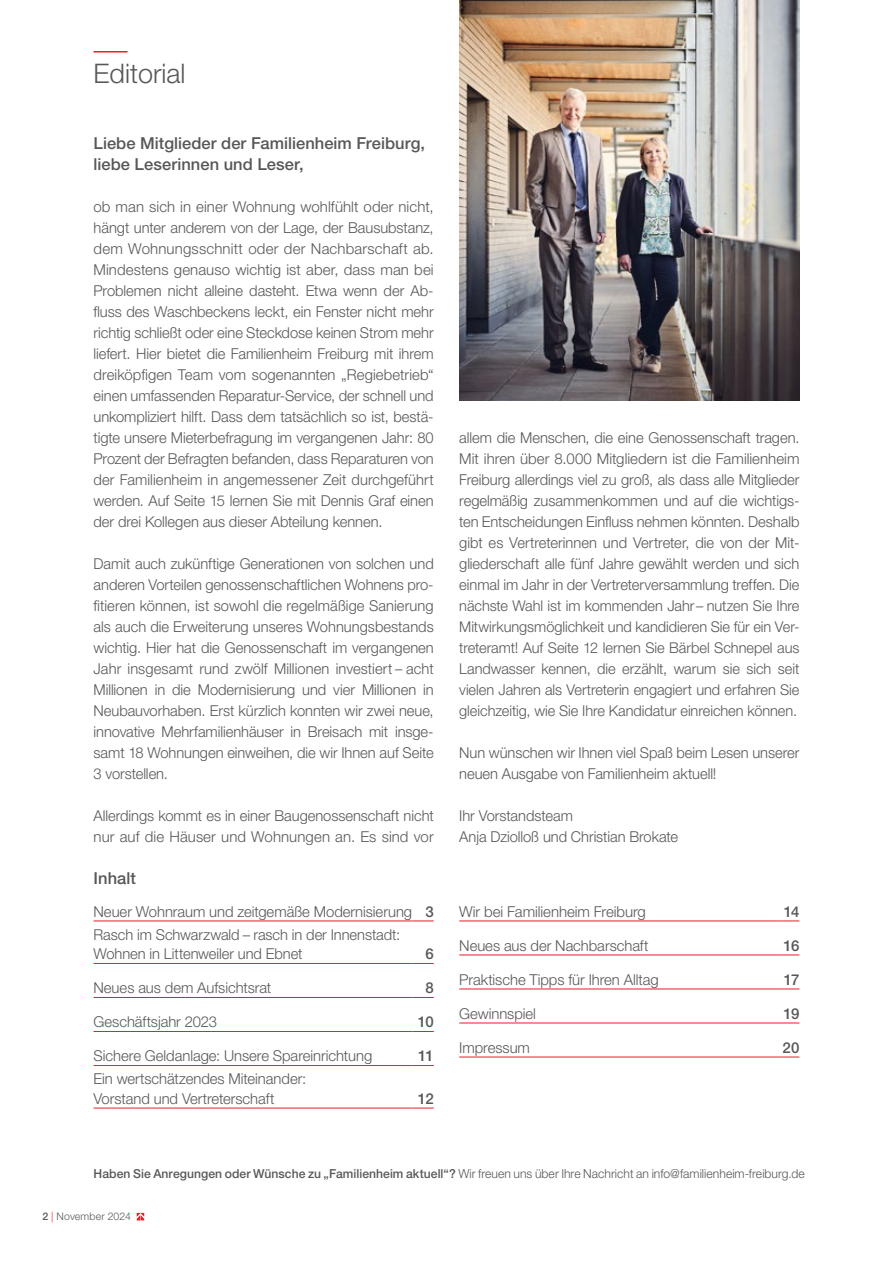
<style>
.page{position:relative;width:893px;height:1263px;background:#fff}
.page>*{position:absolute;margin:0;border:0;box-sizing:border-box;transform-origin:0 0}
.t1{font:300 27px "Helvetica Neue LT Std";color:#57585a}
.t2{font:500 16.5px/21px "Helvetica Neue LT Std";letter-spacing:.005em;color:#57585a}
.t3{font:300 15px/21px "Helvetica Neue LT Std";letter-spacing:-.005em;color:#57585a}
.t4{font:500 15px "Helvetica Neue LT Std";letter-spacing:-.055em;color:#57585a}
.t5{font:300 14.85px/21px "Helvetica Neue LT Std";letter-spacing:-.005em;color:#57585a;text-align:justify}
.t6{font:300 12.3px "Helvetica Neue LT Std";letter-spacing:.005em;color:#57585a}
.t7{font:300 10.5px "Helvetica Neue LT Std";letter-spacing:.015em;color:#57585a}
.s1{font-weight:500}
.s2{font-size:14.85px}
.s3{color:#ee1c28}
</style>
<div class="page">
<svg style="left:137px;top:1213px;width:7px;height:7px"></svg>
<hr style="left:94px;top:51px;width:34px;height:2px;background:#ee1c28">
<img style="left:459px;top:0;width:340px;height:401px">
<hr style="left:94px;top:921px;width:318px;height:1px;background:#ee1c28">
<svg style="left:412px;top:921px;width:22px;height:1px"></svg>
<hr style="left:94px;top:963px;width:318px;height:1px;background:#ee1c28">
<svg style="left:412px;top:963px;width:22px;height:1px"></svg>
<hr style="left:94px;top:997px;width:318px;height:1px;background:#ee1c28">
<svg style="left:412px;top:997px;width:22px;height:1px"></svg>
<hr style="left:94px;top:1031px;width:318px;height:1px;background:#ee1c28">
<svg style="left:412px;top:1031px;width:22px;height:1px"></svg>
<hr style="left:94px;top:1065px;width:318px;height:1px;background:#ee1c28">
<svg style="left:412px;top:1065px;width:22px;height:1px"></svg>
<hr style="left:94px;top:1108px;width:318px;height:1px;background:#ee1c28">
<svg style="left:412px;top:1108px;width:22px;height:1px"></svg>
<hr style="left:459px;top:921px;width:319px;height:1px;background:#ee1c28">
<svg style="left:778px;top:921px;width:21px;height:1px"></svg>
<hr style="left:459px;top:955px;width:319px;height:1px;background:#ee1c28">
<svg style="left:778px;top:955px;width:21px;height:1px"></svg>
<hr style="left:459px;top:989px;width:319px;height:1px;background:#ee1c28">
<svg style="left:778px;top:989px;width:21px;height:1px"></svg>
<hr style="left:459px;top:1023px;width:319px;height:1px;background:#ee1c28">
<svg style="left:778px;top:1023px;width:21px;height:1px"></svg>
<hr style="left:459px;top:1057px;width:319px;height:1px;background:#ee1c28">
<svg style="left:778px;top:1057px;width:21px;height:1px"></svg>
<h1 class="t1" style="left:94px;top:57px;width:94px">Editorial</h1>
<p class="t2" style="left:94px;top:132px;width:333px">Liebe Mitglieder der Familienheim Freiburg, liebe Leserinnen und Leser,</p>
<p class="t3" style="left:94px;top:195px;width:342px;text-align:justify">ob man sich in einer Wohnung wohlfühlt oder nicht, hängt unter anderem von der Lage, der Bausubstanz, dem Wohnungsschnitt oder der Nachbarschaft ab.<br>Mindestens genauso wichtig ist aber, dass man bei Problemen nicht alleine dasteht. Etwa wenn der Ab&shy;fluss des Waschbeckens leckt, ein Fenster nicht mehr richtig schließt oder eine Steckdose keinen Strom mehr liefert. Hier bietet die Familienheim Freiburg mit ihrem dreiköpfigen Team vom sogenannten „Regiebetrieb“ einen umfassenden Reparatur-Service, der schnell und unkompliziert hilft. Dass dem tatsächlich so ist, bestä&shy;tigte unsere Mieterbefragung im vergangenen Jahr: 80<br>Prozent der Befragten befanden, dass Reparaturen von der Familienheim in angemessener Zeit durchgeführt werden. Auf Seite 15 lernen Sie mit Dennis Graf einen der drei Kollegen aus dieser Abteilung kennen.</p>
<p class="t3" style="left:94px;top:552px;width:342px;text-align:justify">Damit auch zukünftige Generationen von solchen und anderen Vorteilen genossenschaftlichen Wohnens pro&shy;fitieren können, ist sowohl die regelmäßige Sanierung als auch die Erweiterung unseres Wohnungsbestands wichtig. Hier hat die Genossenschaft im vergangenen Jahr insgesamt rund zwölf Millionen investiert – acht Millionen in die Modernisierung und vier Millionen in Neubauvorhaben. Erst kürzlich konnten wir zwei neue, innovative Mehrfamilienhäuser in Breisach mit insge&shy;samt 18 Wohnungen einweihen, die wir Ihnen auf Seite 3 vorstellen.</p>
<p class="t3" style="left:94px;top:804px;width:342px">Allerdings kommt es in einer Baugenossenschaft nicht nur auf die Häuser und Wohnungen an. Es sind vor</p>
<p class="t2" style="left:94px;top:867px;width:44px">Inhalt</p>
<p class="t3" style="left:94px;top:899px;width:342px;line-height:23px">Neuer Wohnraum und zeitgemäße Modernisierung <span class="s1">3<br></span>Rasch im Schwarzwald – rasch in der Innenstadt:</p>
<p class="t3" style="left:94px;top:943px;width:210px">Wohnen in Littenweiler und Ebnet</p>
<p class="t4" style="left:425px;top:945px;width:10px">6</p>
<p class="t3" style="left:94px;top:977px;width:179px">Neues aus dem Aufsichtsrat</p>
<p class="t4" style="left:425px;top:979px;width:10px">8</p>
<p class="t3" style="left:94px;top:1011px;width:125px">Geschäftsjahr 2023</p>
<p class="t4" style="left:418px;top:1013px;width:17px">10</p>
<p class="t3" style="left:94px;top:1045px;width:280px">Sichere Geldanlage: Unsere Spareinrichtung</p>
<p class="t4" style="left:418px;top:1047px;width:17px">11</p>
<p class="t3" style="left:94px;top:1069px;width:214px;line-height:19.5px">Ein wertschätzendes Miteinander:<br>Vorstand und Vertreterschaft</p>
<p class="t4" style="left:418px;top:1089px;width:17px">12</p>
<p class="t3" style="left:459px;top:426px;width:342px;text-align:justify">allem die Menschen, die eine Genossenschaft tragen.<br>Mit ihren über 8.000 Mitgliedern ist die Familienheim Freiburg allerdings viel zu groß, als dass alle Mitglieder regelmäßig zusammenkommen und auf die wichtigs&shy;ten Entscheidungen Einfluss nehmen könnten. Deshalb gibt es Vertreterinnen und Vertreter, die von der Mit&shy;gliederschaft alle fünf Jahre gewählt werden und sich einmal im Jahr in der Vertreterversammlung treffen. <span class="s2">Die</span></p>
<p class="t5" style="left:459px;top:594px;width:342px">nächste Wahl ist im kommenden Jahr – nutzen Sie Ihre Mitwirkungsmöglichkeit und kandidieren Sie für ein Ver&shy;treteramt! Auf Seite 12 lernen Sie Bärbel Schnepel aus Landwasser kennen, die erzählt, warum sie sich seit vielen Jahren als Vertreterin engagiert und erfahren Sie gleichzeitig, wie Sie Ihre Kandidatur einreichen können.</p>
<p class="t3" style="left:459px;top:741px;width:342px">Nun wünschen wir Ihnen viel Spaß beim Lesen unserer neuen Ausgabe von Familienheim aktuell!</p>
<p class="t3" style="left:459px;top:804px;width:220px">Ihr Vorstandsteam<br>Anja Dziolloß und Christian Brokate</p>
<p class="t3" style="left:459px;top:900px;width:188px">Wir bei Familienheim Freiburg</p>
<p class="t4" style="left:784px;top:902px;width:17px">14</p>
<p class="t3" style="left:459px;top:934px;width:191px">Neues aus der Nachbarschaft</p>
<p class="t4" style="left:783px;top:936px;width:17px">16</p>
<p class="t3" style="left:459px;top:968px;width:201px">Praktische Tipps für Ihren Alltag</p>
<p class="t4" style="left:784px;top:970px;width:17px">17</p>
<p class="t3" style="left:459px;top:1002px;width:78px">Gewinnspiel</p>
<p class="t4" style="left:783px;top:1004px;width:17px">19</p>
<p class="t3" style="left:459px;top:1036px;width:72px">Impressum</p>
<p class="t4" style="left:783px;top:1038px;width:18px">20</p>
<p class="t6" style="left:94px;top:1166px;width:713px"><span class="s1">Haben Sie Anregungen oder Wünsche zu „Familienheim aktuell“?</span> Wir freuen uns über Ihre Nachricht an info@familienheim-freiburg.de</p>
<p class="t7" style="left:43px;top:1210px;width:90px"><span class="s1">2</span> <span class="s3">|</span> November 2024</p>
</div>
